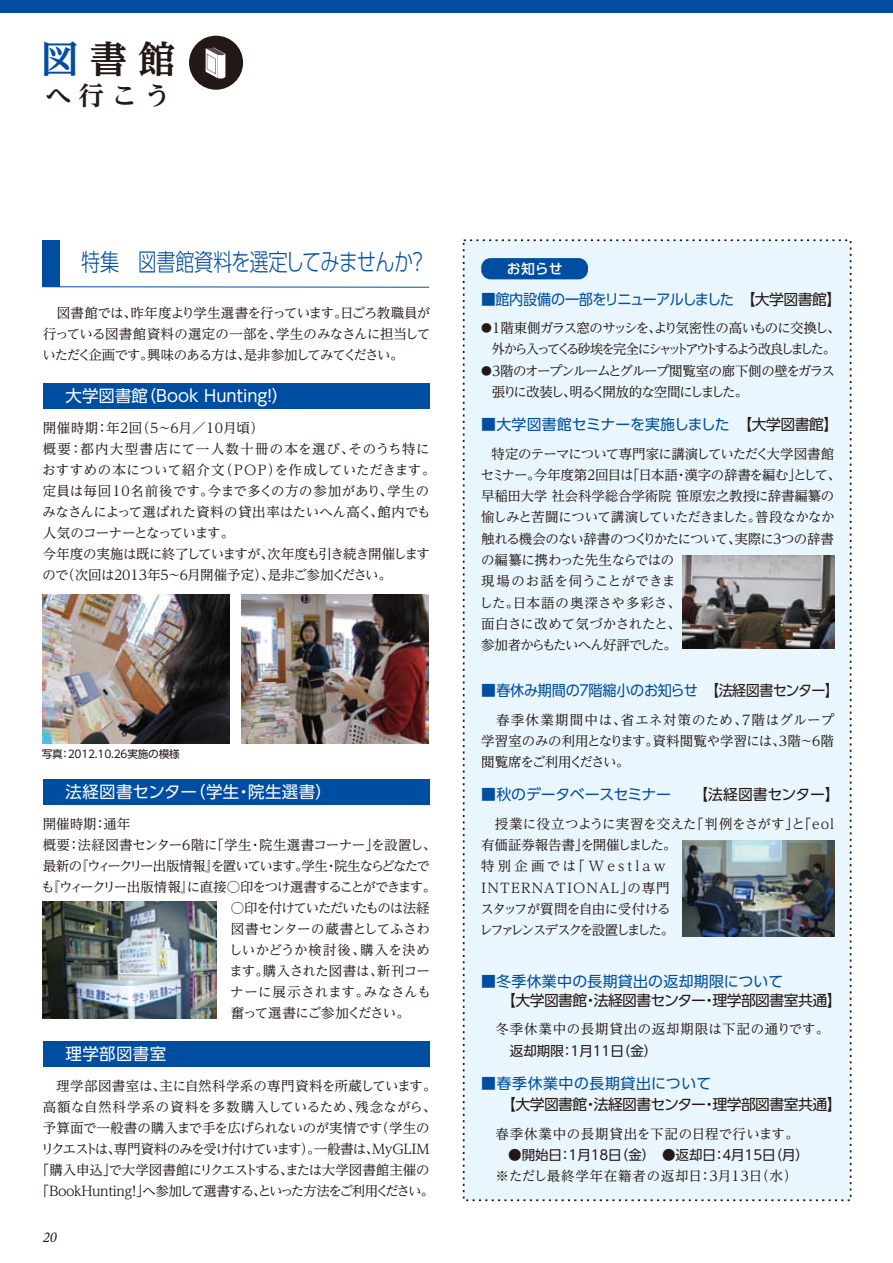
<style>
.page{position:relative;width:893px;height:1263px;background:#fff}
.page>*{position:absolute;margin:0;border:0;box-sizing:border-box;transform-origin:0 0}
.t1{font:700 37.35px "UD Reimin Pro";color:#231815}
.t2{font:700 25.5px "UD Reimin Pro";color:#231815}
.t3{font:300 24px "UD Shin Go Pro";letter-spacing:-.04em;color:#004ea2;scale:.8 1}
.t4{font:16.5px "UD Shin Go Pro";color:#fff}
.t5{font:16.5px "UD Shin Go Pro";letter-spacing:.02em;color:#fff}
.t6{font:italic 15px "Minion Pro";color:#231815}
.t7{font:14.85px "UD Shin Go Pro";letter-spacing:-.025em;color:#004ea2}
.t8{font:14.85px/19.2px "UD Shin Go Pro";letter-spacing:-.04em;color:#231815}
.t9{font:500 13.8px "UD Shin Go Pro";color:#fff}
.t10{font:13.5px/21.3px "UD Reimin Pro";letter-spacing:-.025em;color:#231815;text-align:justify}
.t11{font:13.5px/21px "UD Reimin Pro";color:#231815}
.t12{font:13.5px/21px "UD Reimin Pro";letter-spacing:-.06em;color:#231815}
.t13{font:13.5px/21.3px "UD Reimin Pro";letter-spacing:.045em;color:#231815}
.t14{font:13.5px/21.3px "UD Reimin Pro";letter-spacing:-.145em;color:#231815;text-align:center}
.t15{font:13.5px/21.3px "UD Reimin Pro";letter-spacing:-.09em;color:#231815}
.t16{font:13.5px/21.3px "UD Reimin Pro";letter-spacing:.05em;color:#231815}
.t17{font:13.5px "UD Reimin Pro";letter-spacing:-.065em;color:#231815}
.t18{font:13.5px "UD Reimin Pro";letter-spacing:-.07em;color:#231815}
.t19{font:13.5px "UD Reimin Pro";letter-spacing:.015em;color:#231815}
.t20{font:13.5px "UD Reimin Pro";letter-spacing:.025em;color:#231815}
.t21{font:10.65px "UD Shin Go Pro";letter-spacing:-.02em;color:#231815}
.s1{color:#004ea2}
.s2{color:#231815}
.s3{font-family:"UD Shin Go Pro";font-size:10.8px}
.s4{font-family:"UD Shin Go Pro"}
</style>
<div class="page">
<div style="left:0;top:0;width:893px;height:13px;background:#004ea2"></div>
<div style="left:189px;top:36px;width:54px;height:54px;background:#231815;border-radius:50%"></div>
<svg style="left:206px;top:47px;width:19px;height:32px"></svg>
<div style="left:43px;top:240px;width:17px;height:47px;background:#004ea2"></div>
<svg style="left:42px;top:286px;width:388px;height:2px"></svg>
<div style="left:43px;top:383px;width:387px;height:26px;background:#004ea2"></div>
<div style="left:43px;top:779px;width:387px;height:25px;background:#004ea2"></div>
<div style="left:43px;top:1041px;width:387px;height:25px;background:#004ea2"></div>
<img style="left:42px;top:902px;width:175px;height:116px">
<div style="left:463px;top:239px;width:388px;height:962px;background:#eaf6fd"></div>
<div style="left:481px;top:258px;width:107px;height:21px;background:#004ea2;border-radius:9px"></div>
<img style="left:42px;top:594px;width:187px;height:149px">
<img style="left:242px;top:594px;width:187px;height:149px">
<img style="left:683px;top:556px;width:152px;height:92px">
<img style="left:683px;top:840px;width:152px;height:96px">
<p class="t1" style="left:41px;top:28px;width:136px"><span class="s1">図</span>書館</p>
<p class="t2" style="left:46px;top:74px;width:126px">へ行こう</p>
<p class="t3" style="left:81px;top:243px;width:434px">特集　図書館資料を選定してみませんか？</p>
<p class="t10" style="left:43px;top:302px;width:390px">　図書館では、昨年度より学生選書を行っています。日ごろ教職員が行っている図書館資料の選定の一部を、学生のみなさんに担当していただく企画です。興味のある方は、是非参加してみてください。</p>
<p class="t4" style="left:66px;top:383px;width:224px">大学図書館（Book Hunting！）</p>
<p class="t11" style="left:42px;top:417px;width:395px">開催時期：年2回（5～6月／10月頃）<br>概要：都内大型書店にて一人数十冊の本を選び、そのうち特におすすめの本について紹介文（POP）を作成していただきます。定員は毎回10名前後です。今まで多くの方の参加があり、学生のみなさんによって選ばれた資料の貸出率はたいへん高く、館内でも人気のコーナーとなっています。<br>今年度の実施は既に終了していますが、次年度も引き続き開催しますので（次回は2013年5～6月開催予定）、是非ご参加ください。</p>
<p class="t21" style="left:42px;top:745px;width:139px">写真：2012.10.26実施の模様</p>
<p class="t5" style="left:66px;top:778px;width:268px">法経図書センター（学生・院生選書）</p>
<p class="t12" style="left:41px;top:813px;width:397px">開催時期：通年<br>概要：法経図書センター6階に「学生・院生選書コーナー」を設置し、最新の『ウィークリー出版情報』を置いています。学生・院生ならどなたでも『ウィークリー出版情報』に直接○印をつけ選書することができます。</p>
<p class="t10" style="left:229px;top:897px;width:204px">○印を付けていただいたものは法経図書センターの蔵書としてふさわしいかどうか検討後、購入を決めます。購入された図書は、新刊コーナーに展示されます。みなさんも奮って選書にご参加ください。</p>
<p class="t4" style="left:66px;top:1040px;width:102px">理学部図書室</p>
<p class="t19" style="left:56px;top:1075px;width:382px">理学部図書室は、主に自然科学系の専門資料を所蔵しています。</p>
<p class="t20" style="left:43px;top:1096px;width:395px">高額な自然科学系の資料を多数購入しているため、残念ながら、</p>
<p class="t10" style="left:43px;top:1117px;width:389px">予算面で一般書の購入まで手を広げられないのが実情です（学生の</p>
<p class="t18" style="left:41px;top:1138px;width:390px">リクエストは、専門資料のみを受け付けています）。一般書は、MyGLIM</p>
<p class="t10" style="left:36px;top:1159px;width:395px">「購入申込」で大学図書館にリクエストする、または大学図書館主催の</p>
<p class="t17" style="left:36px;top:1180px;width:400px">「BookHunting！」へ参加して選書する、といった方法をご利用ください。</p>
<p class="t6" style="left:43px;top:1227px;width:16px">20</p>
<p class="t9" style="left:507px;top:257px;width:57px">お知らせ</p>
<p class="t7" style="left:481px;top:287px;width:362px">■館内設備の一部をリニューアルしました<span class="s2">【大学図書館】</span></p>
<p class="t14" style="left:481px;top:317px;width:361px"><span class="s3">●</span>1階東側ガラス窓のサッシを、より気密性の高いものに交換し、外から入ってくる砂埃を完全にシャットアウトするよう改良しました。</p>
<p class="t15" style="left:492px;top:360px;width:345px;text-indent:-11px"><span class="s3">●</span>3階のオープンルームとグループ閲覧室の廊下側の壁をガラス張りに改装し、明るく開放的な空間にしました。</p>
<p class="t7" style="left:481px;top:412px;width:358px">■大学図書館セミナーを実施しました　<span class="s2">【大学図書館】</span></p>
<p class="t10" style="left:479px;top:442px;width:363px;text-align:left;text-indent:12px">特定のテーマについて専門家に講演していただく大学図書館セミナー。今年度第2回目は「日本語・漢字の辞書を編む」として、早稲田大学 社会科学総合学術院 笹原宏之教授に辞書編纂の愉しみと苦闘について講演していただきました。普段なかなか触れる機会のない辞書のつくりかたについて、実際に3つの辞書の編纂に携わった先生ならではの<br>現場のお話を伺うことができま<br>した。日本語の奥深さや多彩さ、<br>面白さに改めて気づかされたと、<br>参加者からもたいへん好評でした。</p>
<p class="t7" style="left:481px;top:678px;width:359px">■春休み期間の7階縮小のお知らせ<span class="s2">【法経図書センター】</span></p>
<p class="t10" style="left:481px;top:708px;width:354px">　春季休業期間中は、省エネ対策のため、7階はグループ学習室のみの利用となります。資料閲覧や学習には、3階～6階閲覧席をご利用ください。</p>
<p class="t7" style="left:481px;top:782px;width:360px">■秋のデータベースセミナー　　<span class="s2">【法経図書センター】</span></p>
<p class="t10" style="left:479px;top:812px;width:356px;text-align:left;text-indent:16px">授業に役立つように実習を交えた「判例をさがす」と「eol有価証券報告書」を開催しました。<br>特別企画では「Westlaw<br>INTERNATIONAL」の専門<br>スタッフが質問を自由に受付ける<br>レファレンスデスクを設置しました。</p>
<p class="t8" style="left:501px;top:971px;width:342px;text-indent:-20px"><span class="s1">■冬季休業中の長期貸出の返却期限について<br></span>【大学図書館・法経図書センター・理学部図書室共通】</p>
<p class="t16" style="left:481px;top:1018px;width:350px">　冬季休業中の長期貸出の返却期限は下記の通りです。　　<span class="s4">返却期限：1月11日（金）</span></p>
<p class="t8" style="left:501px;top:1072px;width:342px;line-height:21.3px;text-indent:-20px"><span class="s1">■春季休業中の長期貸出について<br></span>【大学図書館・法経図書センター・理学部図書室共通】</p>
<p class="t13" style="left:481px;top:1122px;width:329px">　春季休業中の長期貸出を下記の日程で行います。　　<span class="s4">●開始日：1月18日（金） ●返却日：4月15日（月）</span>　※ただし最終学年在籍者の返却日：3月13日（水）</p>
</div>
